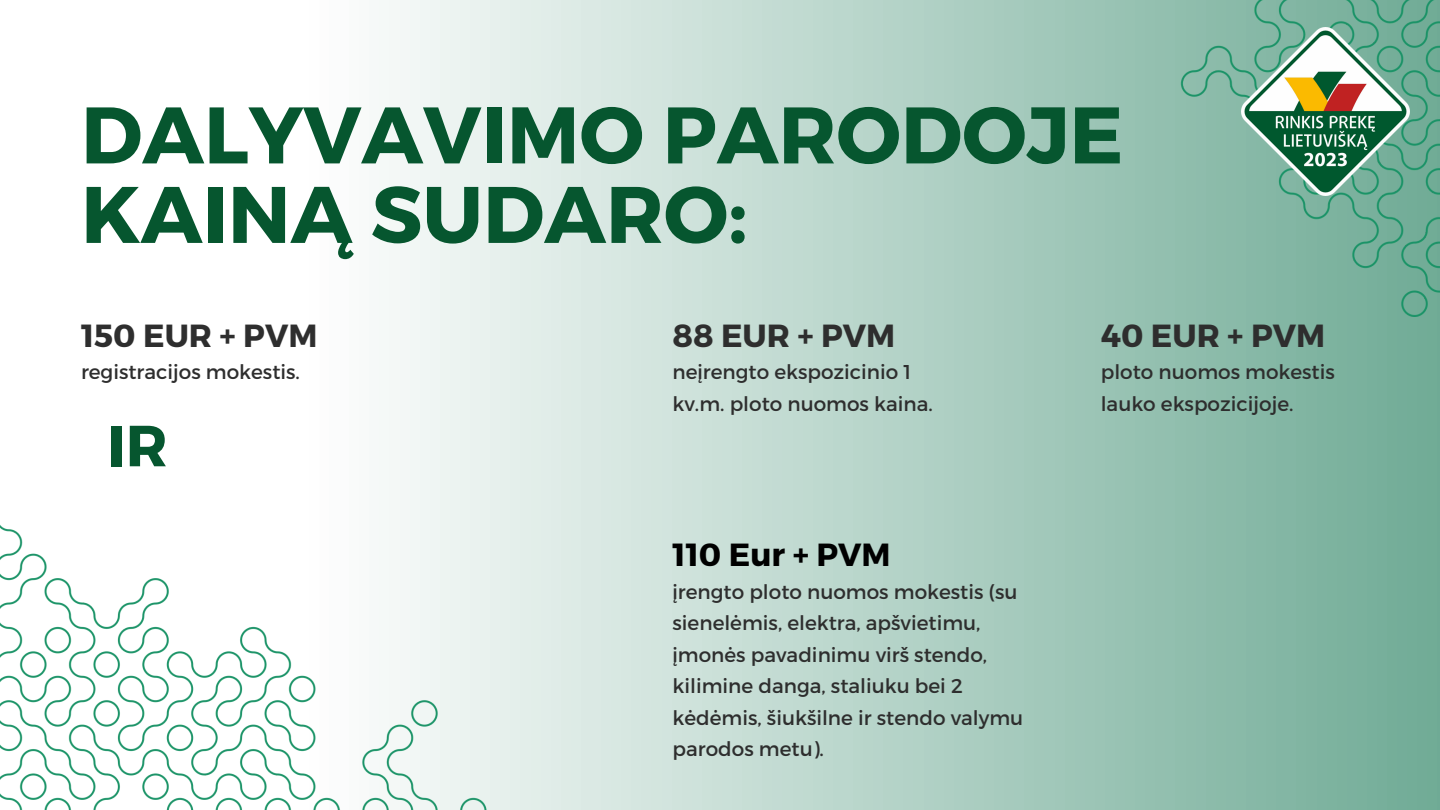
<style>
.page{position:relative;width:1440px;height:810px;background:#fff}
.page>*{position:absolute;margin:0;border:0;box-sizing:border-box;transform-origin:0 0}
.t1{font:700 80px/79.5px "Montserrat";color:#06562f}
.t2{font:700 57.9px "Montserrat";color:#06562f}
.t3{font:700 32px "Montserrat";color:#2e2e2e}
.t4{font:700 32px "Montserrat";color:#000}
.t5{font:20px/31.5px "Montserrat";color:#2e2e2e}
</style>
<div class="page">
<div style="left:0;top:0;width:1440px;height:810px;background:linear-gradient(to right,#fff,#76ae9a)"></div>
<img style="left:0;top:456px;width:511px;height:354px">
<img style="left:1133px;top:0;width:307px;height:316px">
<img style="left:1241px;top:27px;width:168px;height:168px">
<p class="t1" style="left:81px;top:91px;width:1044px">DALYVAVIMO PARODOJE<br>KAINĄ SUDARO:</p>
<p class="t3" style="left:81px;top:315px;width:238px">150 EUR + PVM</p>
<p class="t5" style="left:81px;top:355px;width:220px">registracijos mokestis.</p>
<p class="t2" style="left:107px;top:408px;width:62px">IR</p>
<p class="t3" style="left:673px;top:315px;width:224px">88 EUR + PVM</p>
<p class="t3" style="left:1101px;top:315px;width:226px">40 EUR + PVM</p>
<p class="t5" style="left:673px;top:355px;width:262px">neįrengto ekspozicinio 1 kv.m. ploto nuomos kaina.</p>
<p class="t5" style="left:1101px;top:355px;width:236px">ploto nuomos mokestis lauko ekspozicijoje.</p>
<p class="t4" style="left:673px;top:534px;width:220px">110 Eur + PVM</p>
<p class="t5" style="left:673px;top:575px;width:352px">įrengto ploto nuomos mokestis (su sienelėmis, elektra, apšvietimu, įmonės pavadinimu virš stendo, kilimine danga, staliuku bei 2 kėdėmis, šiukšilne ir stendo valymu parodos metu).</p>
</div>
